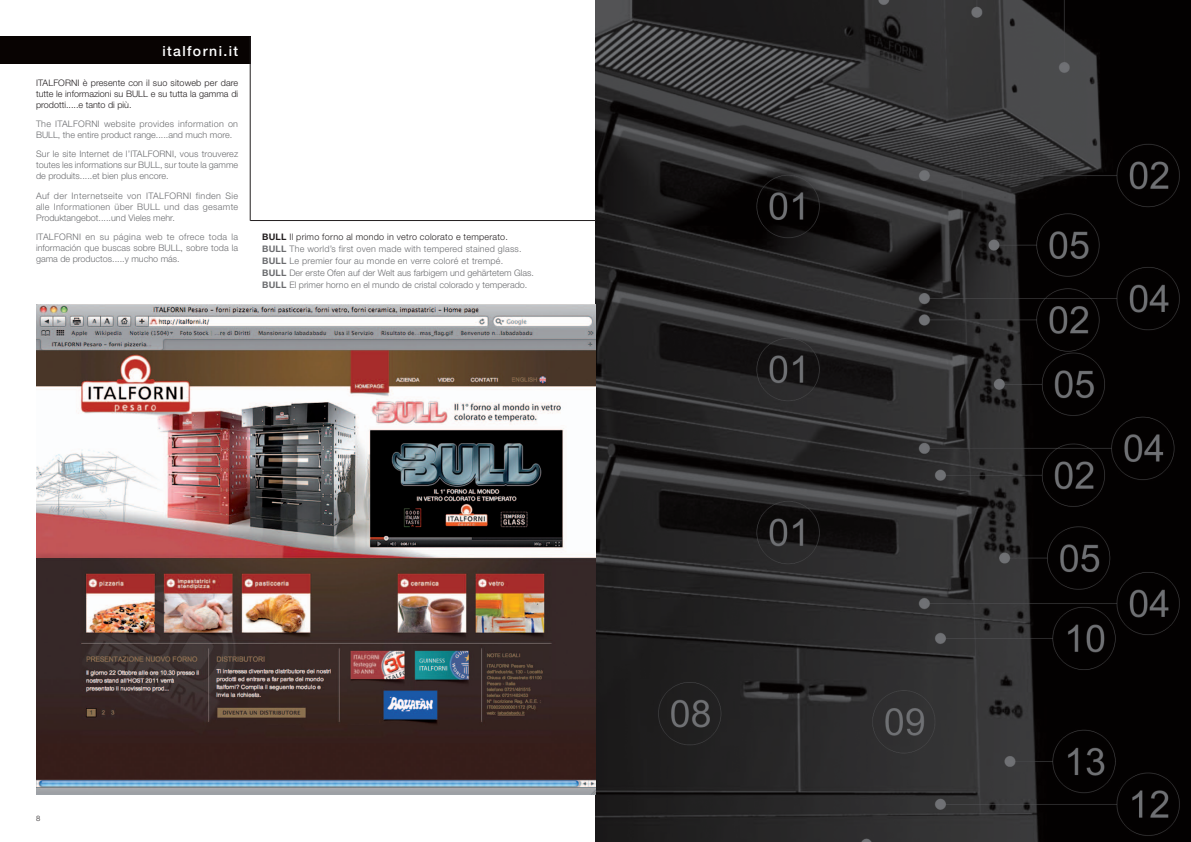
<style>
.page{position:relative;width:1191px;height:842px;background:#fff}
.page>*{position:absolute;margin:0;border:0;box-sizing:border-box;transform-origin:0 0}
.t1{font:500 14px "Helvetica Neue";letter-spacing:.1em;color:#fff}
.t2{font:300 9px/11px "Helvetica Neue";color:#6c6d70;text-align:justify}
.t3{font:300 9px/12px "Helvetica Neue";letter-spacing:.025em;color:#6c6d70}
.t4{font:300 9px/11px "Helvetica Neue";color:#231f20;text-align:justify}
.t5{font:300 9px/11px "Helvetica Neue";letter-spacing:.03em;color:#6c6d70}
.t6{font:300 7.5px "Helvetica Neue";color:#231f20}
.s1{font-weight:700;color:#231f20}
.s2{color:#231f20}
.s3{font-weight:700}
</style>
<div class="page">
<svg style="left:595px;top:0;width:596px;height:842px;background:#222122"></svg>
<div style="left:0;top:37px;width:250px;height:27px;background:#080302"></div>
<hr style="left:250px;top:37px;width:1px;height:184px;background:#231f20">
<img style="left:36px;top:305px;width:559px;height:489px">
<hr style="left:250px;top:220px;width:345px;height:1px;background:#231f20">
<h1 class="t1" style="left:162px;top:43px;width:77px">italforni.it</h1>
<p class="t4" style="left:36px;top:77px;width:204px">ITALFORNI è presente con il suo sitoweb per dare tutte le informazioni su BULL e su tutta la gamma di prodotti.....e tanto di più.</p>
<p class="t5" style="left:36px;top:118px;width:204px">The ITALFORNI website provides information on<br>BULL, the entire product range.....and much more.</p>
<p class="t2" style="left:36px;top:148px;width:204px">Sur le site Internet de l’ITALFORNI, vous trouverez toutes les informations sur BULL, sur toute la gamme de produits.....et bien plus encore.</p>
<p class="t2" style="left:36px;top:190px;width:204px">Auf der Internetseite von ITALFORNI finden Sie alle Informationen über BULL und das gesamte Produktangebot.....und Vieles mehr.</p>
<p class="t2" style="left:36px;top:231px;width:204px">ITALFORNI en su página web te ofrece toda la información que buscas sobre BULL, sobre toda la gama de productos.....y mucho más.</p>
<p class="t3" style="left:262px;top:230px;width:273px"><span class="s1">BULL</span> <span class="s2">Il primo forno al mondo in vetro colorato e temperato.<br></span><span class="s3">BULL</span> The world’s first oven made with tempered stained glass.<br><span class="s3">BULL</span> Le premier four au monde en verre coloré et trempé.<br><span class="s3">BULL</span> Der erste Ofen auf der Welt aus farbigem und gehärtetem Glas.<br><span class="s3">BULL</span> El primer horno en el mundo de cristal colorado y temperado.</p>
<p class="t6" style="left:36px;top:814px;width:6px">8</p>
</div>
